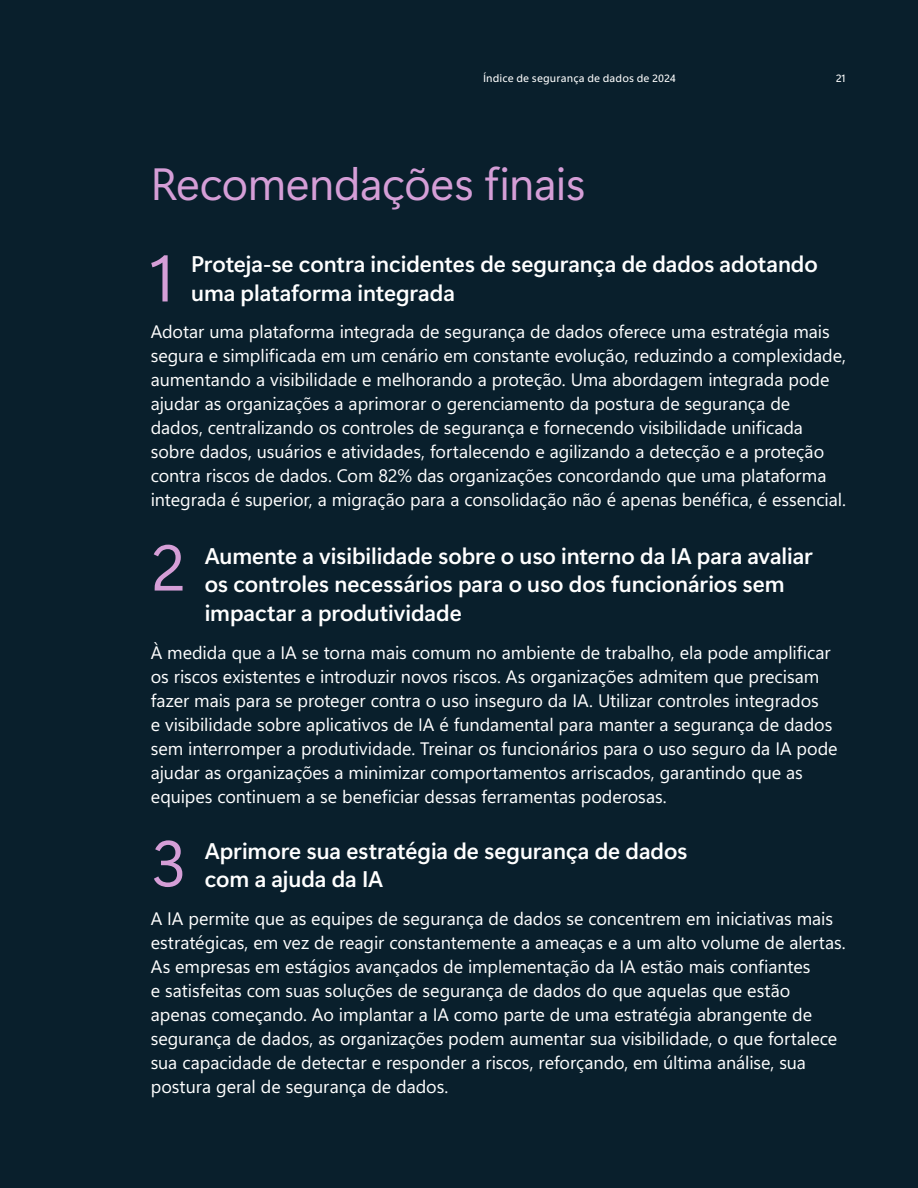
<style>
.page{position:relative;width:918px;height:1188px;background:#091f2c}
.page>*{position:absolute;margin:0;border:0;box-sizing:border-box;transform-origin:0 0}
.t1{font:64.5px "Segoe Sans 240000";color:#d59ed7}
.t2{font:45px "Segoe Sans 240000";letter-spacing:-.01em;color:#d59ed7}
.H3{font:22.5px/28.8px "Segoe Sans 240000";letter-spacing:-.005em;color:#fff}
.Body_copy{font:22.5px/28.8px "Segoe Sans 240000";letter-spacing:-.005em;color:#fff}
.Body_copy-2{font:18px/24px "Segoe Sans a 8000";letter-spacing:-.005em;color:#fff}
.t3{font:10.5px "Segoe Sans 50000";letter-spacing:.01em;color:#fff}
</style>
<div class="page">
<p class="t3" style="left:483px;top:71px;width:194px">Índice de segurança de dados de 2024</p>
<p class="t3" style="left:836px;top:71px;width:12px">21</p>
<h2 class="t2" style="left:151px;top:152px;width:437px">Recomendações finais</h2>
<h2 class="t1" style="left:151px;top:233px;width:26px">1</h2>
<p class="H3" style="left:191px;top:249px;width:628px">Proteja-se contra incidentes de segurança de dados adotando uma plataforma integrada</p>
<p class="Body_copy-2" style="left:151px;top:320px;width:697px">Adotar uma plataforma integrada de segurança de dados oferece uma estratégia mais segura e simplificada em um cenário em constante evolução, reduzindo a complexidade, aumentando a visibilidade e melhorando a proteção. Uma abordagem integrada pode ajudar as organizações a aprimorar o gerenciamento da postura de segurança de dados, centralizando os controles de segurança e fornecendo visibilidade unificada sobre dados, usuários e atividades, fortalecendo e agilizando a detecção e a proteção contra riscos de dados. Com 82% das organizações concordando que uma plataforma integrada é superior, a migração para a consolidação não é apenas benéfica, é essencial.</p>
<p class="Body_copy" style="left:205px;top:541px;width:610px">Aumente a visibilidade sobre o uso interno da IA para avaliar os controles necessários para o uso dos funcionários sem impactar a produtividade</p>
<p class="Body_copy-2" style="left:151px;top:640px;width:688px">À medida que a IA se torna mais comum no ambiente de trabalho, ela pode amplificar os riscos existentes e introduzir novos riscos. As organizações admitem que precisam fazer mais para se proteger contra o uso inseguro da IA. Utilizar controles integrados<br>e visibilidade sobre aplicativos de IA é fundamental para manter a segurança de dados sem interromper a produtividade. Treinar os funcionários para o uso seguro da IA pode ajudar as organizações a minimizar comportamentos arriscados, garantindo que as equipes continuem a se beneficiar dessas ferramentas poderosas.</p>
<p class="H3" style="left:205px;top:836px;width:484px">Aprimore sua estratégia de segurança de dados com a ajuda da IA</p>
<p class="Body_copy-2" style="left:151px;top:906px;width:697px">A IA permite que as equipes de segurança de dados se concentrem em iniciativas mais estratégicas, em vez de reagir constantemente a ameaças e a um alto volume de alertas.<br>As empresas em estágios avançados de implementação da IA estão mais confiantes<br>e satisfeitas com suas soluções de segurança de dados do que aquelas que estão apenas começando. Ao implantar a IA como parte de uma estratégia abrangente de segurança de dados, as organizações podem aumentar sua visibilidade, o que fortalece sua capacidade de detectar e responder a riscos, reforçando, em última análise, sua postura geral de segurança de dados.</p>
<h2 class="t1" style="left:151px;top:523px;width:36px">2</h2>
<h2 class="t1" style="left:151px;top:818px;width:36px">3</h2>
</div>
